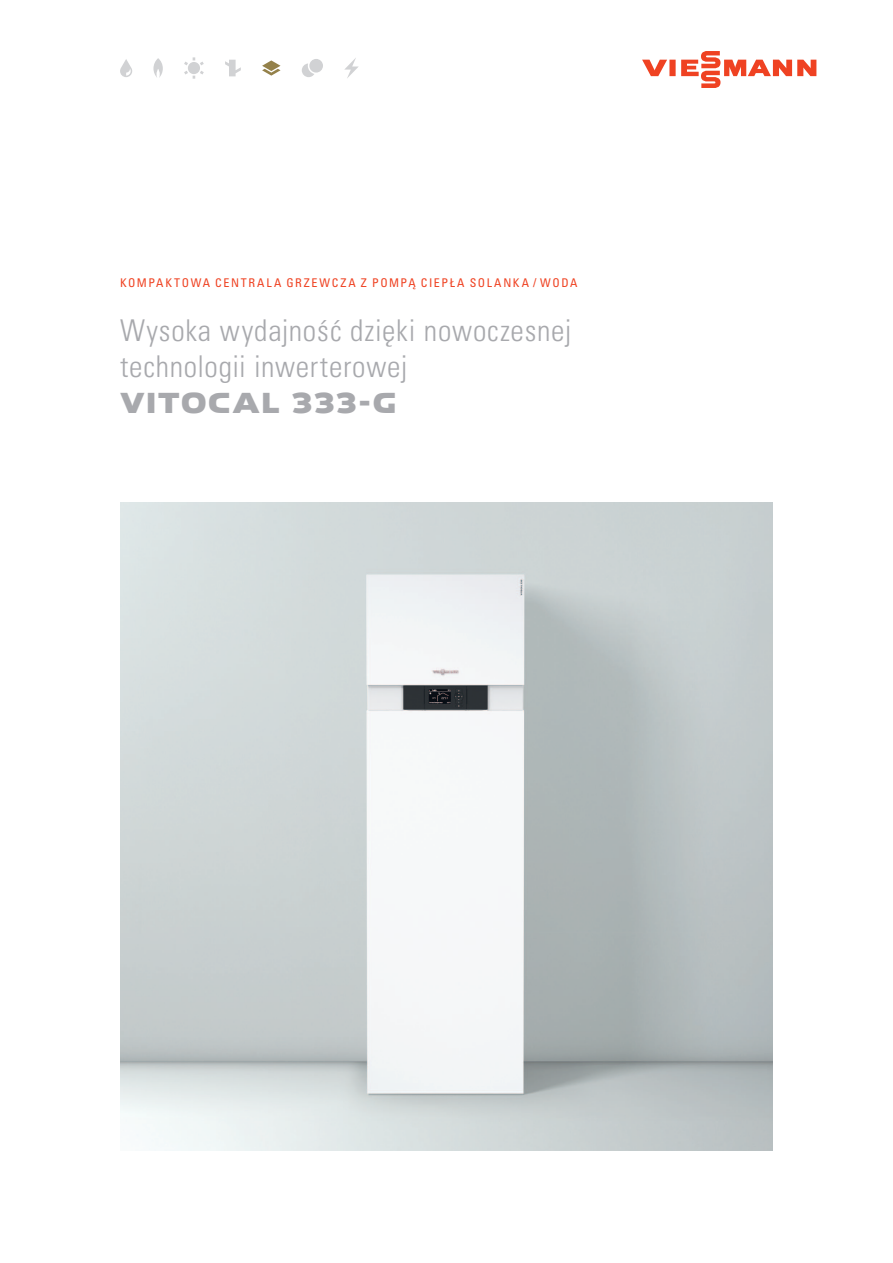
<style>
.page{position:relative;width:893px;height:1263px;background:#fff}
.page>*{position:absolute;margin:0;border:0;box-sizing:border-box;transform-origin:0 0}
.Titel{font:30px/36px "Univers LTCYR 47 Light Cond";letter-spacing:.025em;color:#a8a9ad}
.Titel_Viessmann_Schr{font:30px "Viessmann";letter-spacing:.02em;color:#a8a9ad}
.Topic{font:condensed 12px "Univers LTCYR 57";letter-spacing:.135em;color:#ef4222}
</style>
<div class="page">
<svg style="left:642px;top:51px;width:174px;height:37px"></svg>
<svg style="left:302px;top:59px;width:21px;height:18px"></svg>
<svg style="left:344px;top:58px;width:15px;height:20px"></svg>
<svg style="left:184px;top:57px;width:20px;height:22px"></svg>
<svg style="left:225px;top:60px;width:16px;height:16px"></svg>
<svg style="left:262px;top:60px;width:19px;height:16px"></svg>
<svg style="left:153px;top:58px;width:10px;height:20px"></svg>
<svg style="left:120px;top:59px;width:12px;height:18px"></svg>
<img style="left:120px;top:503px;width:653px;height:648px">
<p class="Topic" style="left:120px;top:275px;width:459px">KOMPAKTOWA CENTRALA GRZEWCZA Z POMPĄ CIEPŁA SOLANKA / WODA</p>
<p class="Titel" style="left:120px;top:310px;width:453px">Wysoka wydajność dzięki nowoczesnej technologii inwerterowej</p>
<p class="Titel_Viessmann_Schr" style="left:120px;top:382px;width:279px">VITOCAL 333-G</p>
</div>
